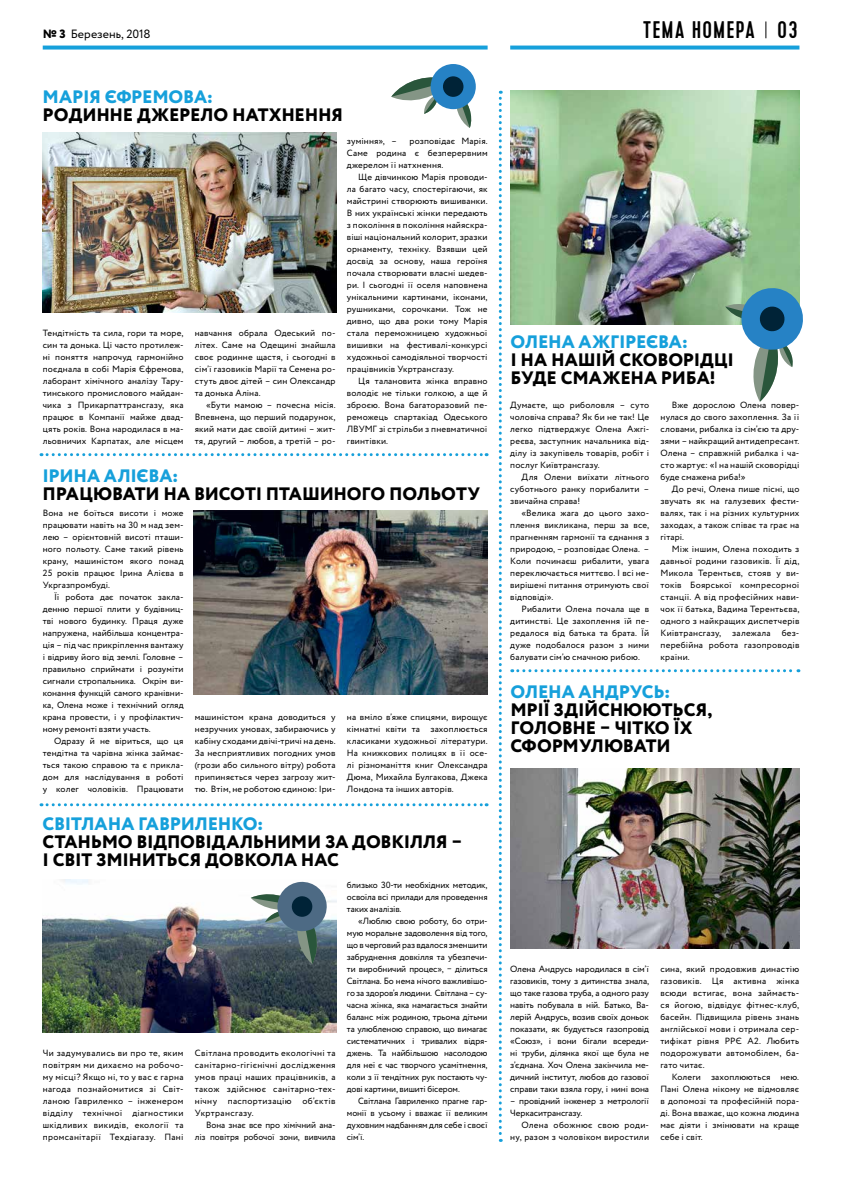
<style>
.page{position:relative;width:842px;height:1191px;background:#fff}
.page>*{position:absolute;margin:0;border:0;box-sizing:border-box;transform-origin:0 0}
.t1{font:500 24px "Cervo";letter-spacing:.045em;color:#000}
.t2{font:800 18px/18px "Circe";letter-spacing:-.01em;color:#000}
.t3{font:800 18px "Circe";letter-spacing:-.01em;color:#16a0db}
.t4{font:12px "Circe";color:#000}
.t5{font:9px/12px "Circe";letter-spacing:.015em;color:#000;text-align:justify}
.t6{font:9px/12px "Circe";letter-spacing:-.01em;color:#000;text-align:right}
.s1{font-weight:800}
</style>
<div class="page">
<svg style="left:43px;top:46px;width:445px;height:4px;fill:#16a0db"></svg>
<svg style="left:510px;top:46px;width:289px;height:4px"></svg>
<svg style="left:765px;top:21px;width:1px;height:17px"></svg>
<img style="left:43px;top:132px;width:293px;height:180px">
<img style="left:194px;top:510px;width:294px;height:184px">
<img style="left:43px;top:879px;width:293px;height:153px">
<img style="left:510px;top:90px;width:289px;height:234px">
<img style="left:510px;top:768px;width:289px;height:180px">
<svg style="left:41px;top:453px;width:446px;height:3px"></svg>
<svg style="left:41px;top:803px;width:446px;height:3px"></svg>
<svg style="left:512px;top:669px;width:287px;height:3px"></svg>
<svg style="left:499px;top:91px;width:3px;height:1050px"></svg>
<svg style="left:725px;top:286px;width:78px;height:116px"></svg>
<svg style="left:391px;top:72px;width:83px;height:56px"></svg>
<div style="left:431px;top:64px;width:45px;height:45px;background:#2682c5;border-radius:50%"></div>
<div style="left:443px;top:76px;width:20px;height:21px;background:#002337;border-radius:50%"></div>
<svg style="left:251px;top:881px;width:77px;height:83px"></svg>
<h3 class="t4" style="left:43px;top:26px;width:109px"><span class="s1">№ 3</span> Березень, 2018</h3>
<h1 class="t1" style="left:643px;top:16px;width:156px">ТЕМА НОМЕРА 03</h1>
<h2 class="t3" style="left:43px;top:84px;width:172px">МАРІЯ ЄФРЕМОВА:</h2>
<h2 class="t2" style="left:43px;top:106px;width:302px">РОДИННЕ ДЖЕРЕЛО НАТХНЕННЯ</h2>
<p class="t5" style="left:43px;top:327px;width:142px">Тендітність та сила, гори та море, син та донька. Ці часто протилеж&shy;ні поняття напрочуд гармонійно поєднала в собі Марія Єфремова, лаборант хімічного аналізу Тару&shy;тинського промислового майдан&shy;чика з Прикарпаттрансгазу, яка працює в Компанії майже двад&shy;цять років. Вона народилася в ма&shy;льовничих Карпатах, але місцем</p>
<p class="t5" style="left:195px;top:327px;width:142px">навчання обрала Одеський по&shy;літех. Саме на Одещині знайшла своє родинне щастя, і сьогодні в сім’ї газовиків Марії та Семена ро&shy;стуть двоє дітей – син Олександр та донька Аліна.</p>
<p class="t5" style="left:195px;top:399px;width:142px;text-indent:11px">«Бути мамою – почесна місія.<br>Впевнена, що перший подарунок, який мати дає своїй дитині – жит&shy;тя, другий – любов, а третій – ро-</p>
<p class="t5" style="left:347px;top:135px;width:142px;text-indent:63px">розповідає Марія.<br>Саме родина є безперервним джерелом її натхнення.</p>
<p class="t5" style="left:347px;top:171px;width:142px;text-indent:11px">Ще дівчинкою Марія проводи&shy;ла багато часу, спостерігаючи, як майстрині створюють вишиванки.<br>В них українські жінки передають з покоління в покоління найяскра&shy;віші національний колорит, зразки орнаменту, техніку. Взявши цей досвід за основу, наша героїня почала створювати власні шедев&shy;ри. І сьогодні її оселя наповнена унікальними картинами, іконами, рушниками, сорочками. Тож не дивно, що два роки тому Марія стала переможницею художньої вишивки на фестивалі-конкурсі художньої самодіяльної творчості працівників Укртрансгазу.</p>
<p class="t5" style="left:347px;top:375px;width:142px;text-indent:11px">Ця талановита жінка вправно володіє не тільки голкою, а ще й зброєю. Вона багаторазовий пе&shy;реможець спартакіад Одеського ЛВУМГ зі стрільби з пневматичної гвинтівки.</p>
<p class="t5" style="left:347px;top:135px;width:51px">зуміння», –</p>
<h2 class="t3" style="left:43px;top:464px;width:137px">ІРИНА АЛІЄВА:</h2>
<h2 class="t2" style="left:43px;top:486px;width:439px">ПРАЦЮВАТИ НА ВИСОТІ ПТАШИНОГО ПОЛЬОТУ</h2>
<p class="t5" style="left:43px;top:507px;width:142px">Вона не боїться висоти і може працювати навіть на 30 м над зем&shy;лею – орієнтовній висоті пташи&shy;ного польоту. Саме такий рівень крану, машиністом якого понад 25 років працює Ірина Алієва в Укргазпромбуді.</p>
<p class="t5" style="left:43px;top:591px;width:142px;text-align:left;text-indent:11px">Її робота дає початок закла&shy;денню першої плити у будівниц&shy;тві нового будинку. Праця дуже напружена, найбільша концентра&shy;ція – під час прикріплення вантажу і відриву його від землі. Головне – правильно сприймати і розуміти сигнали стропальника. Окрім ви&shy;конання функцій самого кранівни&shy;ка, Олена може і технічний огляд крана провести, і у профілактич&shy;ному ремонті взяти участь.</p>
<p class="t5" style="left:43px;top:735px;width:142px;text-align:left;text-indent:11px">Одразу й не віриться, що ця тендітна та чарівна жінка займає&shy;ться такою справою та є прикла&shy;дом для наслідування в роботі у колег чоловіків. Працювати</p>
<p class="t5" style="left:195px;top:711px;width:142px">машиністом крана доводиться у незручних умовах, забираючись у кабіну сходами двічі-тричі на день.<br>За несприятливих погодних умов (грози або сильного вітру) робота припиняється через загрозу жит&shy;тю. Втім, не роботою єдиною: Іри-</p>
<p class="t5" style="left:347px;top:711px;width:142px">на вміло в’яже спицями, вирощує кімнатні квіти та захоплюється класиками художньої літератури.<br>На книжкових полицях в її осе&shy;лі різноманіття книг Олександра Дюма, Михайла Булгакова, Джека Лондона та інших авторів.</p>
<h2 class="t3" style="left:43px;top:812px;width:222px">СВІТЛАНА ГАВРИЛЕНКО:</h2>
<h2 class="t2" style="left:43px;top:834px;width:421px">СТАНЬМО ВІДПОВІДАЛЬНИМИ ЗА ДОВКІЛЛЯ –<br>І СВІТ ЗМІНИТЬСЯ ДОВКОЛА НАС</h2>
<p class="t5" style="left:43px;top:1047px;width:142px">Чи задумувались ви про те, яким повітрям ми дихаємо на робочо&shy;му місці? Якщо ні, то у вас є гарна нагода познайомитися зі Світ&shy;ланою Гавриленко – інженером відділу технічної діагностики шкідливих викидів, екології та промсанітарії Техдіагазу. Пані</p>
<p class="t5" style="left:195px;top:1047px;width:142px">Світлана проводить екологічні та санітарно-гігієнічні дослідження умов праці наших працівників, а також здійснює санітарно-тех&shy;нічну паспортизацію об’єктів Укртрансгазу.</p>
<p class="t6" style="left:195px;top:1119px;width:142px">Вона знає все про хімічний ана&shy;ліз повітря робочої зони, вивчила</p>
<p class="t5" style="left:347px;top:879px;width:142px">близько 30-ти необхідних методик, освоїла всі прилади для проведення таких аналізів.</p>
<p class="t5" style="left:347px;top:915px;width:142px;text-indent:11px">«Люблю свою роботу, бо отри&shy;мую моральне задоволення від того, що в черговий раз вдалося зменшити забруднення довкілля та убезпечи&shy;ти виробничий процес», ‒ ділиться Світлана. Бо нема нічого важливішо&shy;го за здоров’я людини. Світлана – су&shy;часна жінка, яка намагається знайти баланс між родиною, трьома дітьми та улюбленою справою, що вимагає систематичних і тривалих відря&shy;джень. Та найбільшою насолодою для неї є час творчого усамітнення, коли з її тендітних рук постають чу&shy;дові картини, вишиті бісером.</p>
<p class="t5" style="left:347px;top:1095px;width:142px;text-indent:11px">Світлана Гавриленко прагне гар&shy;монії в усьому і вважає її великим духовним надбанням для себе і своєї сім’ї.</p>
<h2 class="t3" style="left:510px;top:330px;width:179px">ОЛЕНА АЖГІРЕЄВА:</h2>
<h2 class="t2" style="left:510px;top:352px;width:225px">І НА НАШІЙ СКОВОРІДЦІ<br>БУДЕ СМАЖЕНА РИБА!</h2>
<p class="t5" style="left:510px;top:399px;width:140px;text-align:left">Думаєте, що риболовля – суто чоловіча справа? Як би не так! Це легко підтверджує Олена Ажгі&shy;реєва, заступник начальника від&shy;ділу із закупівель товарів, робіт і послуг Київтрансгазу.</p>
<p class="t5" style="left:510px;top:471px;width:140px;text-indent:11px">Для Олени виїхати літнього суботнього ранку порибалити – звичайна справа!</p>
<p class="t5" style="left:510px;top:507px;width:140px;text-indent:11px">«Велика жага до цього захо&shy;плення викликана, перш за все, прагненням гармонії та єднання з природою, – розповідає Олена. – Коли починаєш рибалити, увага переключається миттєво. І всі не&shy;вирішені питання отримують свої відповіді».</p>
<p class="t5" style="left:510px;top:603px;width:140px;text-indent:11px">Рибалити Олена почала ще в дитинстві. Це захоплення їй пе&shy;редалося від батька та брата. Їй дуже подобалося разом з ними балувати сім’ю смачною рибою.</p>
<p class="t5" style="left:660px;top:399px;width:140px;text-indent:11px">Вже дорослою Олена повер&shy;нулася до свого захоплення. За її словами, рибалка із сім’єю та дру&shy;зями – найкращий антидепресант.<br>Олена – справжній рибалка і ча&shy;сто жартує: «І на нашій сковорідці буде смажена риба!»</p>
<p class="t5" style="left:660px;top:483px;width:140px;text-indent:11px">До речі, Олена пише пісні, що звучать як на галузевих фести&shy;валях, так і на різних культурних заходах, а також співає та грає на гітарі.</p>
<p class="t5" style="left:660px;top:543px;width:140px;text-indent:11px">Між іншим, Олена походить з давньої родини газовиків. Її дід, Микола Терентьєв, стояв у ви&shy;токів Боярської компресорної станції. А від професійних нави&shy;чок її батька, Вадима Терентьєва, одного з найкращих диспетчерів Київтрансгазу, залежала без&shy;перебійна робота газопроводів країни.</p>
<h2 class="t3" style="left:510px;top:680px;width:161px">ОЛЕНА АНДРУСЬ:</h2>
<h2 class="t2" style="left:510px;top:702px;width:204px">МРІЇ ЗДІЙСНЮЮТЬСЯ,<br>ГОЛОВНЕ – ЧІТКО ЇХ<br>СФОРМУЛЮВАТИ</h2>
<p class="t5" style="left:510px;top:963px;width:140px">Олена Андрусь народилася в сім’ї газовиків, тому з дитинства знала, що таке газова труба, а одного разу навіть побувала в ній. Батько, Ва&shy;лерій Андрусь, возив своїх доньок показати, як будується газопровід «Союз», і вони бігали всереди&shy;ні труби, ділянка якої ще була не з’єднана. Хоч Олена закінчила ме&shy;дичний інститут, любов до газової справи таки взяла гору, і нині вона</p>
<p class="t6" style="left:510px;top:1095px;width:140px;text-align:left">– провідний інженер з метрології<br>Черкаситрансгазу.</p>
<p class="t5" style="left:510px;top:1119px;width:140px;text-align:right">Олена обожнює свою роди&shy;ну, разом з чоловіком виростили</p>
<p class="t5" style="left:660px;top:963px;width:140px">сина, який продовжив династію газовиків. Ця активна жінка всюди встигає, вона займаєть&shy;ся йогою, відвідує фітнес-клуб, басейн. Підвищила рівень знань англійської мови і отримала сер&shy;тифікат рівня РРЄ А2. Любить подорожувати автомобілем, ба&shy;гато читає.</p>
<p class="t5" style="left:660px;top:1071px;width:140px;text-indent:11px">Колеги захоплюються нею.<br>Пані Олена нікому не відмовляє в допомозі та професійній пора&shy;ді. Вона вважає, що кожна людина має діяти і змінювати на краще себе і світ.</p>
</div>
